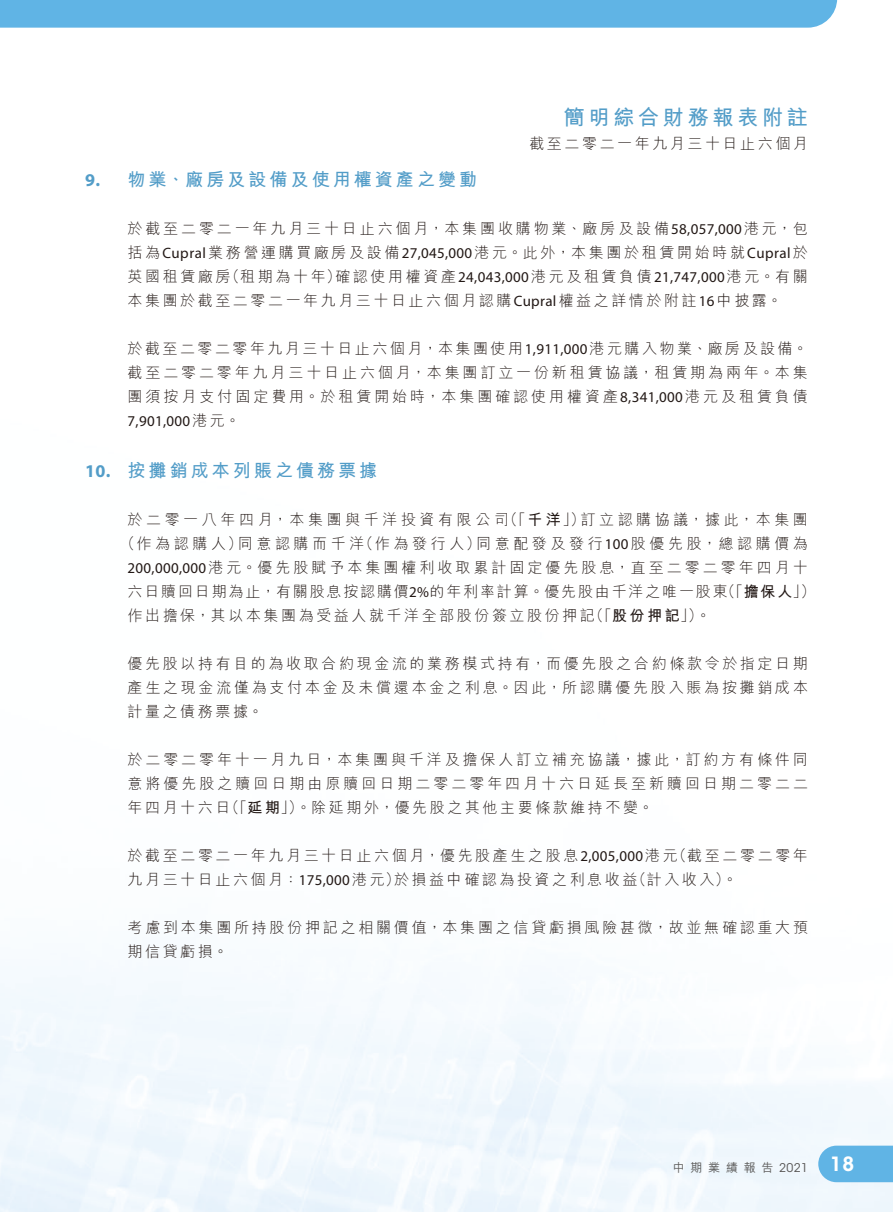
<style>
.page{position:relative;width:893px;height:1212px;background:#fff}
.page>*{position:absolute;margin:0;border:0;box-sizing:border-box;transform-origin:0 0}
.t1{font:700 21px "M Hei HK";letter-spacing:.18em;color:#539dc8}
.t2{font:600 19.5px "ITC Avant Garde Std";color:#fff}
.t3{font:700 18px "M Hei HK";letter-spacing:.17em;color:#539dc8}
.t4{font:700 18px "Myriad Pro";color:#539dc8}
.t5{font:300 15px/24px "M Hei HK";letter-spacing:.185em;color:#231916}
.t6{font:300 15px/24px "M Hei HK";letter-spacing:.24em;color:#231916}
.t7{font:15px "Myriad Pro";letter-spacing:.02em;color:#231916}
.t8{font:300 15px/24px "M Hei HK";letter-spacing:.12em;color:#231916}
.t9{font:500 12px "M Hei HK";letter-spacing:.48em;color:#595857}
.t10{font:12px "ITC Avant Garde Std";color:#595857}
.s1{font-family:"Myriad Pro";font-weight:400}
.s2{font-family:"M Hei HK";font-weight:300}
.s3{font-weight:700}
</style>
<div class="page">
<svg style="left:818px;top:1145px;width:75px;height:37px;background:#6ab8e6"></svg>
<div style="left:0;top:0;width:837px;height:28px;background:#60b4e5"></div>
<p class="t4" style="left:85px;top:168px;width:17px">9.</p>
<p class="t4" style="left:85px;top:459px;width:27px">10.</p>
<p class="t3" style="left:128px;top:166px;width:351px">物業、廠房及設備及使用權資產之變動</p>
<h1 class="t1" style="left:564px;top:102px;width:246px">簡明綜合財務報表附註</h1>
<p class="t5" style="left:529px;top:131px;width:280px">截至二零二一年九月三十日止六個月</p>
<p class="t5" style="left:128px;top:216px;width:682px">於截至二零二一年九月三十日止六個月，本集團收購物業、廠房及設備 <span class="s1">58,057,000</span>港元，包括為<span class="s1">Cupral</span>業務營運購買廠房及設備<span class="s1">27,045,000</span>港元。此外，本集團於租賃開始時就<span class="s1">Cupral</span>於</p>
<p class="t7" style="left:335px;top:268px;width:474px"><span class="s2">確認使用權資產</span> 24,043,000<span class="s2">港元及租賃負債</span>21,747,000<span class="s2">港元。有關</span></p>
<p class="t5" style="left:225px;top:264px;width:118px">（租期為十年）</p>
<p class="t5" style="left:128px;top:264px;width:656px">英國租賃廠房<br>本集團於截至二零二一年九月三十日止六個月認購<span class="s1">Cupral</span>權益之詳情於附註<span class="s1">16</span>中披露。</p>
<p class="t5" style="left:128px;top:336px;width:682px;text-align:justify">於截至二零二零年九月三十日止六個月，本集團使用<span class="s1">1,911,000</span>港元購入物業、廠房及設備。截至二零二零年九月三十日止六個月，本集團訂立一份新租賃協議，租賃期為兩年。本集團須按月支付固定費用。於租賃開始時，本集團確認使用權資產<span class="s1">8,341,000</span>港元及租賃負債</p>
<p class="t7" style="left:128px;top:412px;width:114px">7,901,000<span class="s2">港元。</span></p>
<p class="t3" style="left:128px;top:457px;width:251px">按攤銷成本列賬之債務票據</p>
<p class="t5" style="left:503px;top:507px;width:84px">（「<span class="s3">千洋</span>」）</p>
<p class="t6" style="left:476px;top:507px;width:333px;text-indent:-349px">於二零一八年四月，本集團與千洋投資有限公司<br>同意配發及發行<span class="s1">100</span>股優先股，總認購價為</p>
<p class="t6" style="left:580px;top:507px;width:229px">訂立認購協議，據此，本集團</p>
<p class="t5" style="left:120px;top:531px;width:124px">（作為認購人）</p>
<p class="t5" style="left:128px;top:555px;width:682px"><span class="s1">200,000,000</span>港元。優先股賦予本集團權利收取累計固定優先股息，直至二零二零年四月十</p>
<p class="t5" style="left:720px;top:579px;width:96px">（「<span class="s3">擔保人</span> (「</p>
<p class="t5" style="left:358px;top:531px;width:124px">（作為發行人）</p>
<p class="t6" style="left:238px;top:531px;width:128px">同意認購而千洋</p>
<p class="t8" style="left:589px;top:579px;width:140px;text-indent:-461px">六日贖回日期為止，有關股息按認購價<span class="s1">2%</span>的年利率計算。優先股由千洋之唯一股東（「<span class="s3">股份押記</span> 。(「</p>
<p class="t5" style="left:128px;top:603px;width:469px">作出擔保，其以本集團為受益人就千洋全部股份簽立股份押記</p>
<p class="t5" style="left:128px;top:651px;width:682px;text-align:justify">優先股以持有目的為收取合約現金流的業務模式持有，而優先股之合約條款令於指定日期產生之現金流僅為支付本金及未償還本金之利息。因此，所認購優先股入賬為按攤銷成本計量之債務票據。</p>
<p class="t5" style="left:128px;top:747px;width:682px">於二零二零年十一月九日，本集團與千洋及擔保人訂立補充協議，據此，訂約方有條件同</p>
<p class="t5" style="left:128px;top:771px;width:682px">意將優先股之贖回日期由原贖回日期二零二零年四月十六日延長至新贖回日期二零二二</p>
<p class="t5" style="left:224px;top:795px;width:430px">（「<span class="s3">延期</span>」）。除延期外，優先股之其他主要條款維持不變。</p>
<p class="t5" style="left:128px;top:795px;width:104px">年四月十六日</p>
<p class="t5" style="left:672px;top:843px;width:138px">（截至二零二零年</p>
<p class="t5" style="left:631px;top:843px;width:108px;text-indent:-504px">於截至二零二一年九月三十日止六個月，優先股產生之股息<span class="s1">2,005,000</span>港元<br>（計入收入。(</p>
<p class="t5" style="left:128px;top:867px;width:274px">九月三十日止六個月：<span class="s1">175,000</span>港元）</p>
<p class="t5" style="left:128px;top:915px;width:682px">考慮到本集團所持股份押記之相關價值，本集團之信貸虧損風險甚微，故並無確認重大預期信貸虧損。</p>
<p class="t5" style="left:394px;top:867px;width:245px">於損益中確認為投資之利息收益</p>
<p class="t9" style="left:673px;top:1159px;width:102px">中期業績報告</p>
<p class="t10" style="left:779px;top:1160px;width:30px">2021</p>
<h2 class="t2" style="left:830px;top:1151px;width:26px">18</h2>
</div>
